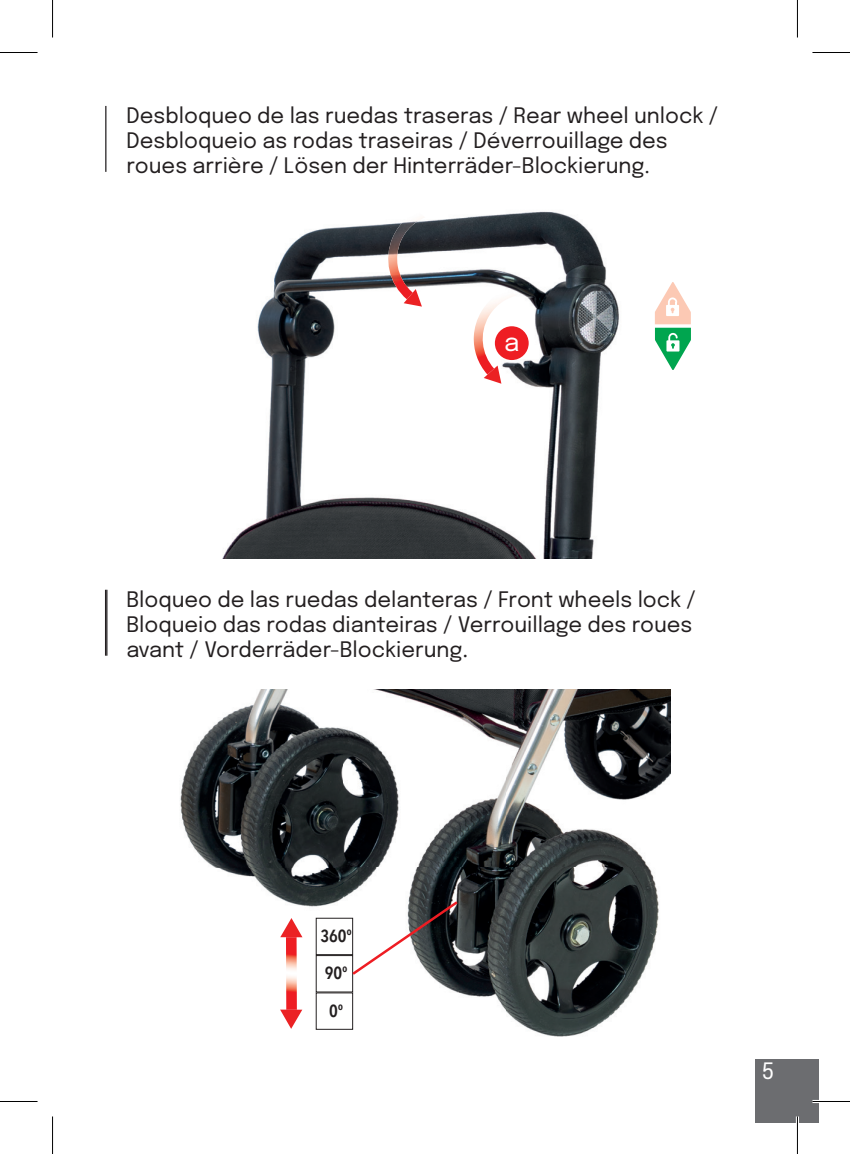
<style>
.page{position:relative;width:850px;height:1154px;background:#fff}
.page>*{position:absolute;margin:0;border:0;box-sizing:border-box;transform-origin:0 0}
.t1{font:25px "Epilogue";color:#fff}
.t2{font:22.5px "Epilogue";color:#fff}
.t3{font:21.25px/25px "Epilogue";color:#231f20}
.t4{font:600 17.5px/37.5px "Avenir Next Condensed";color:#231f20}
.s1{font-size:22.5px}
</style>
<div class="page">
<div style="left:754px;top:1059px;width:64px;height:64px;background:#6c6d70"></div>
<img style="left:180px;top:689px;width:490px;height:348px">
<hr style="left:105px;top:590px;width:1px;height:66px;background:#231f20">
<hr style="left:106px;top:590px;width:1px;height:66px;background:#231f20">
<img style="left:286px;top:938px;width:11px;height:71px">
<svg style="left:280px;top:918px;width:22px;height:20px"></svg>
<svg style="left:280px;top:1009px;width:22px;height:20px"></svg>
<div style="left:315px;top:918px;width:38px;height:37px;border:1px solid #231f20"></div>
<div style="left:315px;top:955px;width:38px;height:37px;border:1px solid #231f20"></div>
<div style="left:315px;top:992px;width:38px;height:38px;border:1px solid #231f20"></div>
<svg style="left:349px;top:899px;width:111px;height:78px"></svg>
<hr style="left:105px;top:106px;width:1px;height:66px;background:#231f20">
<img style="left:222px;top:211px;width:397px;height:347px">
<img style="left:383px;top:211px;width:42px;height:88px">
<svg style="left:403px;top:289px;width:18px;height:18px"></svg>
<img style="left:473px;top:288px;width:43px;height:87px">
<svg style="left:483px;top:366px;width:18px;height:18px"></svg>
<div style="left:494px;top:326px;width:34px;height:34px;background:#ee1d23;border-radius:50%"></div>
<svg style="left:655px;top:282px;width:35px;height:88px"></svg>
<hr style="left:812px;top:1100px;width:37px;height:3px;background:#fff">
<hr style="left:795px;top:1116px;width:3px;height:38px;background:#fff">
<hr style="left:0;top:52px;width:38px;height:1px;background:#000">
<hr style="left:812px;top:52px;width:37px;height:1px;background:#000">
<hr style="left:0;top:1101px;width:38px;height:1px;background:#000">
<hr style="left:812px;top:1101px;width:37px;height:1px;background:#000">
<hr style="left:52px;top:0;width:1px;height:38px;background:#000">
<hr style="left:52px;top:1116px;width:1px;height:38px;background:#000">
<hr style="left:796px;top:0;width:1px;height:38px;background:#000">
<hr style="left:796px;top:1116px;width:1px;height:38px;background:#000">
<p class="t3" style="left:126px;top:101px;width:593px">Desbloqueo de las ruedas traseras / Rear wheel unlock /<br>Desbloqueio as rodas traseiras / Déverrouillage des roues arrière / Lösen der Hinterräder-Blockierung.</p>
<p class="t1" style="left:504px;top:324px;width:17px">a</p>
<p class="t3" style="left:126px;top:585px;width:571px">Bloqueo de las ruedas delanteras / Front wheels lock /<br>Bloqueio das rodas dianteiras / Verrouillage des roues avant / Vorderräder-Blockierung<span class="s1">.</span></p>
<p class="t4" style="left:320px;top:916px;width:33px">360º<br>90º<br>0º</p>
<p class="t2" style="left:761px;top:1054px;width:14px">5</p>
</div>
